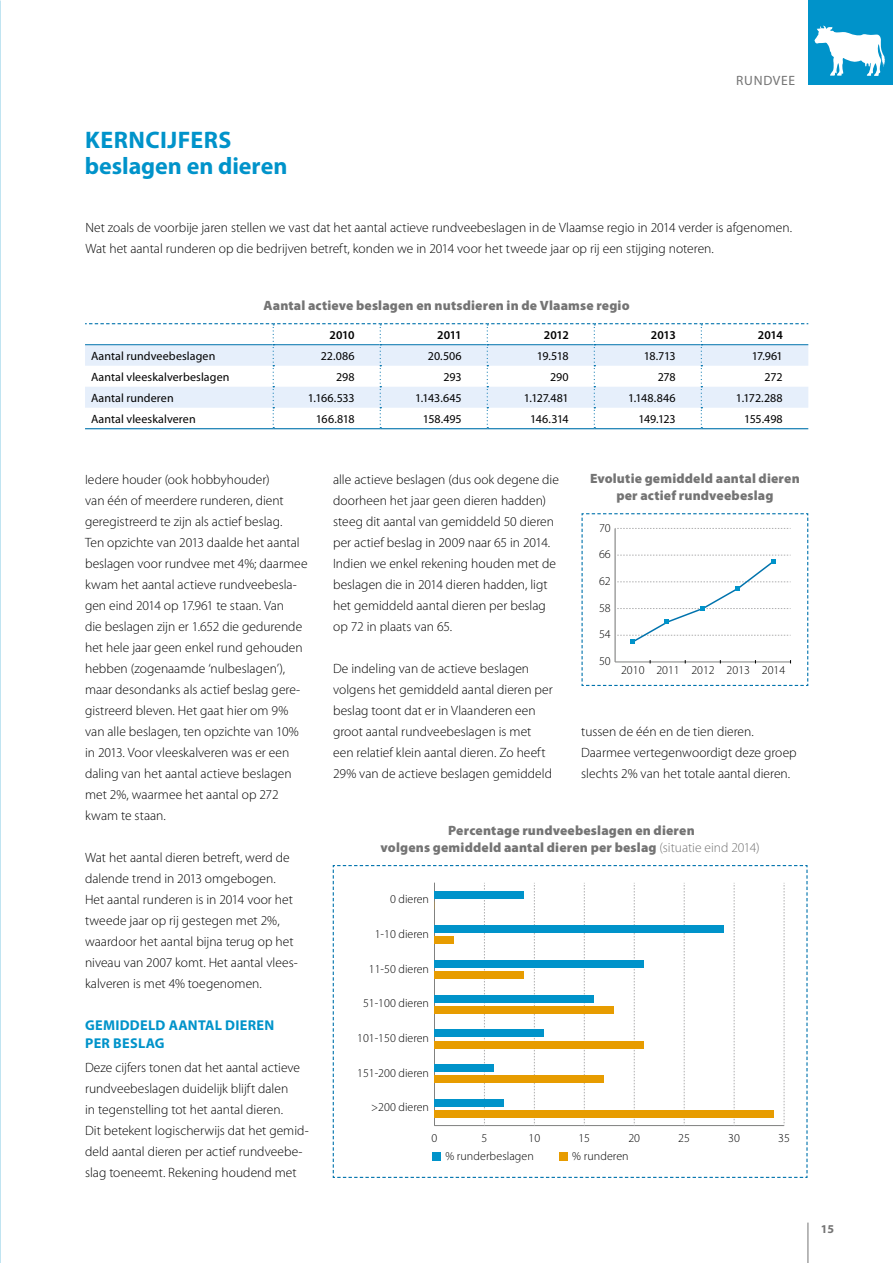
<style>
.page{position:relative;width:893px;height:1263px;background:#fff}
.page>*{position:absolute;margin:0;border:0;box-sizing:border-box;transform-origin:0 0}
._01_T1{font:700 24px/25.5px "Myriad Pro";color:#0093ca}
._02_T2_hoogblauw{font:700 14.25px/18px "Myriad Pro";letter-spacing:.02em;color:#0093ca}
._04_body_tekst{font:300 13.5px/21px "Myriad Pro";color:#000}
._06_legende_tabel_fi{font:900 13.5px/16.5px "Myriad Pro";letter-spacing:.015em;color:#747474;text-align:center}
.t1{font:13.5px "Myriad Pro";letter-spacing:.055em;color:#747474}
._13_legende_taart{font:300 12px "Myriad Pro";color:#000}
._08_tabel_body_recht{font:12px "Myriad Pro";letter-spacing:-.01em;color:#000}
._08_tabel_body_links{font:12px "Myriad Pro";letter-spacing:.01em;color:#000}
._08_tabel_titel_rech{font:600 12px "Myriad Pro";letter-spacing:-.03em;color:#000}
.t2{font:700 12px "Myriad Pro";color:#747474}
.s1{font-weight:300}
</style>
<div class="page">
<img style="left:0;top:276px;width:1px;height:902px">
<hr style="left:85px;top:428px;width:188px;height:1px;background:#0073ad">
<hr style="left:273px;top:428px;width:107px;height:1px;background:#0073ad">
<hr style="left:380px;top:428px;width:107px;height:1px;background:#0073ad">
<hr style="left:487px;top:428px;width:107px;height:1px;background:#0073ad">
<hr style="left:594px;top:428px;width:107px;height:1px;background:#0073ad">
<hr style="left:701px;top:428px;width:107px;height:1px;background:#0073ad">
<svg style="left:85px;top:323px;width:723px;height:105px"></svg>
<svg style="left:332px;top:865px;width:476px;height:313px"></svg>
<div style="left:559px;top:1152px;width:9px;height:8px;background:#e79c00"></div>
<div style="left:433px;top:1152px;width:8px;height:8px;background:#0093ca"></div>
<svg style="left:581px;top:513px;width:228px;height:173px"></svg>
<hr style="left:807px;top:1222px;width:1px;height:41px;background:#747474">
<div style="left:808px;top:0;width:85px;height:85px;background:#0093ca"></div>
<svg style="left:814px;top:26px;width:71px;height:50px"></svg>
<p class="_01_T1" style="left:85px;top:126px;width:204px">KERNCIJFERS beslagen en dieren</p>
<p class="t1" style="left:736px;top:72px;width:60px">RUNDVEE</p>
<p class="_04_body_tekst" style="left:85px;top:217px;width:708px">Net zoals de voorbije jaren stellen we vast dat het aantal actieve rundveebeslagen in de Vlaamse regio in 2014 verder is afgenomen.<br>Wat het aantal runderen op die bedrijven betreft, konden we in 2014 voor het tweede jaar op rij een stijging noteren.</p>
<p class="_06_legende_tabel_fi" style="left:264px;top:297px;width:368px">Aantal actieve beslagen en nutsdieren in de Vlaamse regio</p>
<p class="_08_tabel_titel_rech" style="left:330px;top:327px;width:27px">2010</p>
<p class="_08_tabel_titel_rech" style="left:437px;top:327px;width:26px">2011</p>
<p class="_08_tabel_titel_rech" style="left:544px;top:327px;width:26px">2012</p>
<p class="_08_tabel_titel_rech" style="left:651px;top:327px;width:26px">2013</p>
<p class="_08_tabel_titel_rech" style="left:758px;top:327px;width:26px">2014</p>
<p class="_08_tabel_body_links" style="left:91px;top:348px;width:126px">Aantal rundveebeslagen</p>
<p class="_08_tabel_body_recht" style="left:321px;top:348px;width:35px">22.086</p>
<p class="_08_tabel_body_recht" style="left:428px;top:348px;width:35px">20.506</p>
<p class="_08_tabel_body_recht" style="left:537px;top:348px;width:33px">19.518</p>
<p class="_08_tabel_body_recht" style="left:644px;top:348px;width:34px">18.713</p>
<p class="_08_tabel_body_recht" style="left:752px;top:348px;width:32px">17.961</p>
<p class="_08_tabel_body_links" style="left:91px;top:369px;width:140px">Aantal vleeskalverbeslagen</p>
<p class="_08_tabel_body_recht" style="left:336px;top:369px;width:20px">298</p>
<p class="_08_tabel_body_recht" style="left:443px;top:369px;width:20px">293</p>
<p class="_08_tabel_body_recht" style="left:550px;top:369px;width:20px">290</p>
<p class="_08_tabel_body_recht" style="left:658px;top:369px;width:20px">278</p>
<p class="_08_tabel_body_recht" style="left:765px;top:369px;width:20px">272</p>
<p class="_08_tabel_body_links" style="left:91px;top:390px;width:84px">Aantal runderen</p>
<p class="_08_tabel_body_recht" style="left:308px;top:390px;width:48px">1.166.533</p>
<p class="_08_tabel_body_recht" style="left:415px;top:390px;width:48px">1.143.645</p>
<p class="_08_tabel_body_recht" style="left:524px;top:390px;width:46px">1.127.481</p>
<p class="_08_tabel_body_recht" style="left:628px;top:390px;width:49px">1.148.846</p>
<p class="_08_tabel_body_recht" style="left:736px;top:390px;width:48px">1.172.288</p>
<p class="_08_tabel_body_links" style="left:91px;top:411px;width:106px">Aantal vleeskalveren</p>
<p class="_08_tabel_body_recht" style="left:316px;top:411px;width:40px">166.818</p>
<p class="_08_tabel_body_recht" style="left:423px;top:411px;width:40px">158.495</p>
<p class="_08_tabel_body_recht" style="left:530px;top:411px;width:40px">146.314</p>
<p class="_08_tabel_body_recht" style="left:639px;top:411px;width:39px">149.123</p>
<p class="_08_tabel_body_recht" style="left:744px;top:411px;width:40px">155.498</p>
<p class="_04_body_tekst" style="left:85px;top:469px;width:224px">Iedere houder (ook hobbyhouder)<br>van één of meerdere runderen, dient geregistreerd te zijn als actief beslag.<br>Ten opzichte van 2013 daalde het aantal beslagen voor rundvee met 4%; daarmee kwam het aantal actieve rundveebesla&shy;gen eind 2014 op 17.961 te staan. Van<br>die beslagen zijn er 1.652 die gedurende het hele jaar geen enkel rund gehouden hebben (zogenaamde ‘nulbeslagen’), maar desondanks als actief beslag gere&shy;gistreerd bleven. Het gaat hier om 9% van alle beslagen, ten opzichte van 10% in 2013. Voor vleeskalveren was er een daling van het aantal actieve beslagen met 2%, waarmee het aantal op 272 kwam te staan.</p>
<p class="_04_body_tekst" style="left:85px;top:847px;width:214px">Wat het aantal dieren betreft, werd de dalende trend in 2013 omgebogen.<br>Het aantal runderen is in 2014 voor het tweede jaar op rij gestegen met 2%, waardoor het aantal bijna terug op het niveau van 2007 komt. Het aantal vlees&shy;kalveren is met 4% toegenomen.</p>
<p class="_02_T2_hoogblauw" style="left:85px;top:1016px;width:190px">GEMIDDELD AANTAL DIEREN<br>PER BESLAG</p>
<p class="_04_body_tekst" style="left:85px;top:1057px;width:225px">Deze cijfers tonen dat het aantal actieve rundveebeslagen duidelijk blijft dalen<br>in tegenstelling tot het aantal dieren.<br>Dit betekent logischerwijs dat het gemid&shy;deld aantal dieren per actief rundveebe&shy;slag toeneemt. Rekening houdend met</p>
<p class="_04_body_tekst" style="left:333px;top:469px;width:227px">alle actieve beslagen (dus ook degene die doorheen het jaar geen dieren hadden) steeg dit aantal van gemiddeld 50 dieren per actief beslag in 2009 naar 65 in 2014.<br>Indien we enkel rekening houden met de beslagen die in 2014 dieren hadden, ligt het gemiddeld aantal dieren per beslag op 72 in plaats van 65.</p>
<p class="_04_body_tekst" style="left:333px;top:658px;width:221px">De indeling van de actieve beslagen volgens het gemiddeld aantal dieren per beslag toont dat er in Vlaanderen een groot aantal rundveebeslagen is met een relatief klein aantal dieren. Zo heeft 29% van de actieve beslagen gemiddeld</p>
<p class="_06_legende_tabel_fi" style="left:590px;top:470px;width:211px">Evolutie gemiddeld aantal dieren per actief rundveebeslag</p>
<p class="_13_legende_taart" style="left:599px;top:520px;width:13px">70</p>
<p class="_13_legende_taart" style="left:599px;top:547px;width:13px">66</p>
<p class="_13_legende_taart" style="left:599px;top:574px;width:13px">62</p>
<p class="_13_legende_taart" style="left:599px;top:600px;width:13px">58</p>
<p class="_13_legende_taart" style="left:599px;top:627px;width:13px">54</p>
<p class="_13_legende_taart" style="left:599px;top:654px;width:13px">50</p>
<p class="_13_legende_taart" style="left:621px;top:663px;width:166px">2010 2011 2012 2013 2014</p>
<p class="_04_body_tekst" style="left:581px;top:721px;width:217px">tussen de één en de tien dieren.<br>Daarmee vertegenwoordigt deze groep slechts 2% van het totale aantal dieren.</p>
<p class="_06_legende_tabel_fi" style="left:381px;top:822px;width:380px">Percentage rundveebeslagen en dieren<br>volgens gemiddeld aantal dieren per beslag <span class="s1">(situatie eind 2014)</span></p>
<p class="_13_legende_taart" style="left:390px;top:892px;width:40px">0 dieren</p>
<p class="_13_legende_taart" style="left:375px;top:927px;width:56px">1-10 dieren</p>
<p class="_13_legende_taart" style="left:369px;top:961px;width:62px">11-50 dieren</p>
<p class="_13_legende_taart" style="left:363px;top:996px;width:67px">51-100 dieren</p>
<p class="_13_legende_taart" style="left:357px;top:1031px;width:73px">101-150 dieren</p>
<p class="_13_legende_taart" style="left:357px;top:1065px;width:73px">151-200 dieren</p>
<p class="_13_legende_taart" style="left:371px;top:1100px;width:59px">&gt;200 dieren</p>
<p class="_13_legende_taart" style="left:432px;top:1130px;width:7px">0</p>
<p class="_13_legende_taart" style="left:481px;top:1130px;width:7px">5</p>
<p class="_13_legende_taart" style="left:528px;top:1130px;width:13px">10</p>
<p class="_13_legende_taart" style="left:578px;top:1130px;width:13px">15</p>
<p class="_13_legende_taart" style="left:628px;top:1130px;width:13px">20</p>
<p class="_13_legende_taart" style="left:678px;top:1130px;width:13px">25</p>
<p class="_13_legende_taart" style="left:728px;top:1130px;width:13px">30</p>
<p class="_13_legende_taart" style="left:778px;top:1130px;width:13px">35</p>
<p class="_13_legende_taart" style="left:445px;top:1149px;width:90px">% runderbeslagen</p>
<p class="_13_legende_taart" style="left:572px;top:1149px;width:58px">% runderen</p>
<p class="t2" style="left:821px;top:1221px;width:15px">15</p>
</div>
